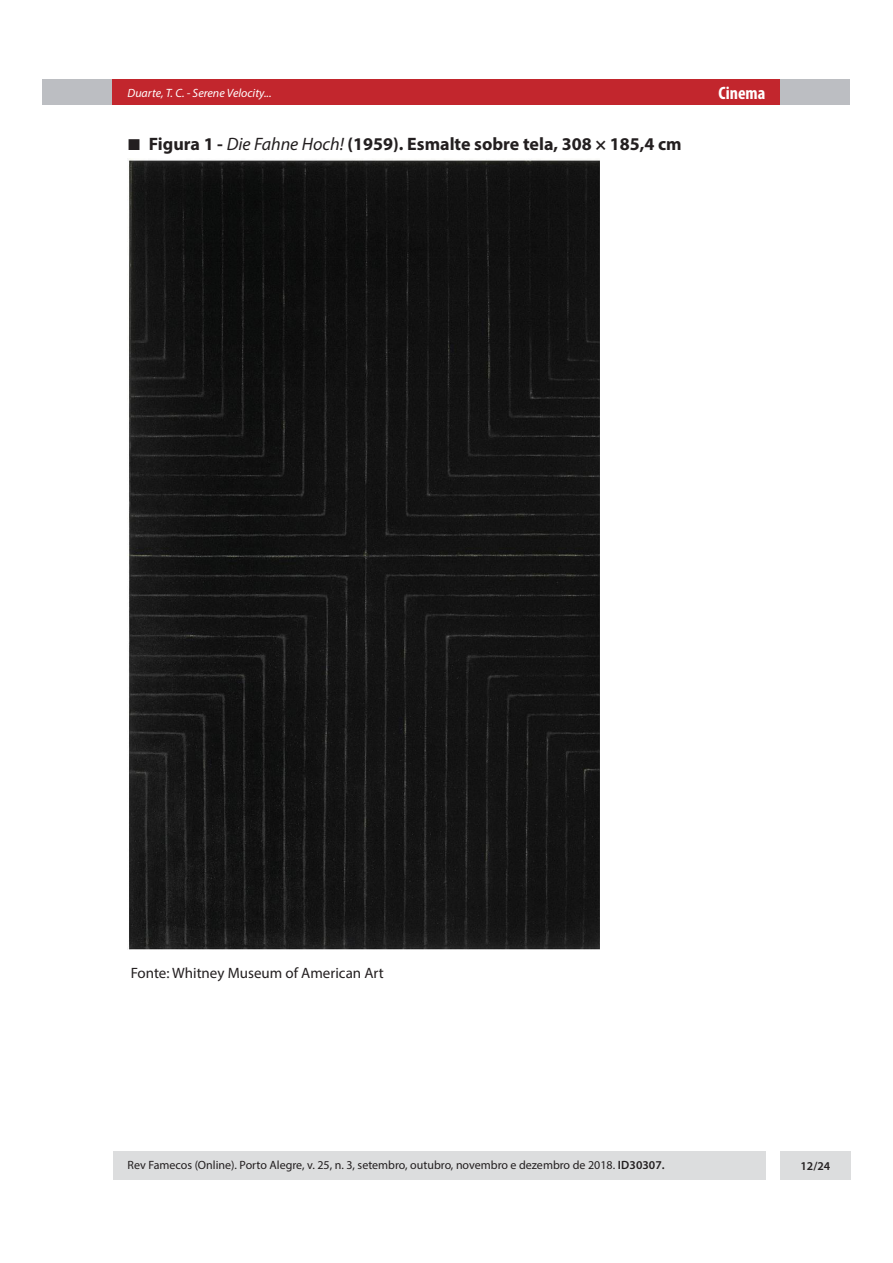
<style>
.page{position:relative;width:893px;height:1263px;background:#fff}
.page>*{position:absolute;margin:0;border:0;box-sizing:border-box;transform-origin:0 0}
.t1{font:700 18px "Myriad Pro";color:#231f20}
.t2{font:700 condensed 18px "Myriad Pro";color:#fff}
.Interna_-_legenda__a{font:15px "Myriad Pro";color:#231f20}
.t3{font:12px "Myriad Pro";color:#231f20}
.t4{font:italic 12px "Myriad Pro";color:#fff}
.t5{font:600 12px "Myriad Pro";color:#231f20}
.s1{font-weight:400;font-style:italic}
.s2{font-weight:600}
</style>
<div class="page">
<div style="left:43px;top:80px;width:807px;height:25px;background:#bcbec2"></div>
<div style="left:113px;top:80px;width:667px;height:25px;background:#c2262d"></div>
<div style="left:780px;top:1151px;width:70px;height:28px;background:#dcddde"></div>
<div style="left:113px;top:1151px;width:652px;height:28px;background:#dcddde"></div>
<img style="left:128px;top:160px;width:472px;height:790px">
<p class="t4" style="left:128px;top:85px;width:146px">Duarte, T. C. - Serene Velocity...</p>
<h1 class="t2" style="left:719px;top:82px;width:48px">Cinema</h1>
<p class="t1" style="left:149px;top:132px;width:534px">Figura 1 - <span class="s1">Die Fahne Hoch!</span> (1959). Esmalte sobre tela, 308 × 185,4 cm</p>
<p class="Interna_-_legenda__a" style="left:131px;top:963px;width:255px">Fonte: Whitney Museum of American Art</p>
<p class="t3" style="left:128px;top:1158px;width:538px">Rev Famecos (Online). Porto Alegre, v. 25, n. 3, setembro, outubro, novembro e dezembro de 2018. <span class="s2">ID30307.</span></p>
<p class="t5" style="left:800px;top:1158px;width:31px">12/24</p>
</div>
